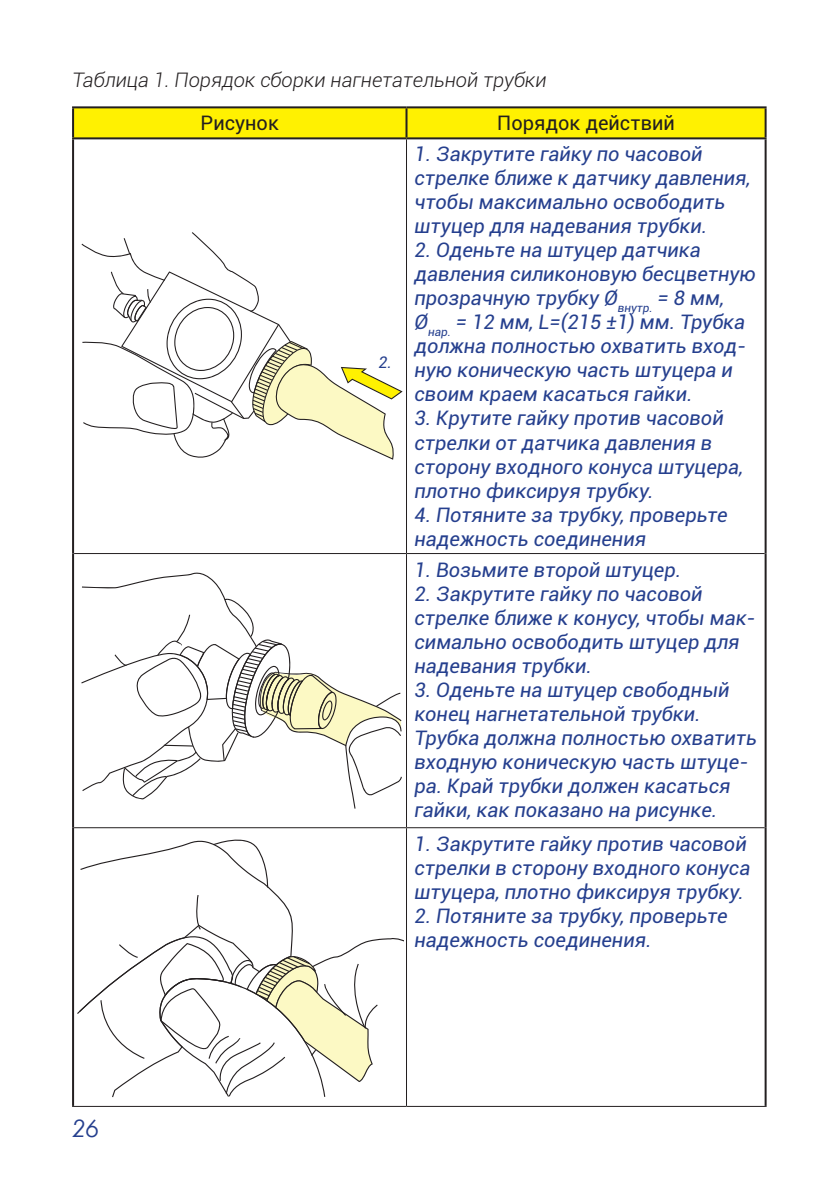
<style>
.page{position:relative;width:840px;height:1191px;background:#fff}
.page>*{position:absolute;margin:0;border:0;box-sizing:border-box;transform-origin:0 0}
.t1{font:italic 24px "Century Gothic";color:#253f8e}
.t2{font:italic 20px/24px "Roboto";color:#253f8e}
.t3{font:italic 300 20px "Roboto";color:#231f20}
.t4{font:20px "Roboto";color:#231f20}
.t5{font:italic 16px "Roboto";color:#253f8e}
</style>
<div class="page">
<div style="left:74px;top:108px;width:690px;height:29px;background:#fff101"></div>
<hr style="left:72px;top:106px;width:334px;height:2px;background:#231f20">
<hr style="left:72px;top:108px;width:2px;height:29px;background:#231f20">
<hr style="left:406px;top:106px;width:360px;height:2px;background:#231f20">
<hr style="left:405px;top:108px;width:2px;height:29px;background:#231f20">
<hr style="left:764px;top:108px;width:2px;height:29px;background:#231f20">
<hr style="left:72px;top:137px;width:334px;height:2px;background:#231f20">
<hr style="left:72px;top:139px;width:2px;height:414px;background:#231f20">
<hr style="left:406px;top:137px;width:360px;height:2px;background:#231f20">
<hr style="left:764px;top:139px;width:2px;height:414px;background:#231f20">
<hr style="left:72px;top:553px;width:2px;height:274px;background:#231f20">
<hr style="left:764px;top:553px;width:2px;height:274px;background:#231f20">
<hr style="left:72px;top:827px;width:2px;height:279px;background:#231f20">
<hr style="left:764px;top:827px;width:2px;height:279px;background:#231f20">
<hr style="left:406px;top:139px;width:1px;height:414px;background:#231f20">
<hr style="left:74px;top:553px;width:332px;height:1px;background:#231f20">
<hr style="left:406px;top:553px;width:358px;height:1px;background:#231f20">
<hr style="left:406px;top:554px;width:1px;height:273px;background:#231f20">
<hr style="left:74px;top:827px;width:332px;height:1px;background:#231f20">
<hr style="left:406px;top:827px;width:358px;height:1px;background:#231f20">
<hr style="left:406px;top:828px;width:1px;height:278px;background:#231f20">
<hr style="left:72px;top:1106px;width:334px;height:1px;background:#231f20">
<hr style="left:406px;top:1106px;width:360px;height:1px;background:#231f20">
<svg style="left:81px;top:232px;width:321px;height:228px"></svg>
<svg style="left:81px;top:572px;width:321px;height:236px"></svg>
<svg style="left:77px;top:839px;width:326px;height:258px"></svg>
<p class="t3" style="left:72px;top:66px;width:475px">Таблица 1. Порядок сборки нагнетательной трубки</p>
<p class="t4" style="left:200px;top:109px;width:80px">Рисунок</p>
<p class="t4" style="left:497px;top:109px;width:179px">Порядок действий</p>
<p class="t2" style="left:414px;top:141px;width:337px">1. Закрутите гайку по часовой стрелке ближе к датчику давления, чтобы максимально освободить штуцер для надевания трубки.</p>
<p class="t2" style="left:414px;top:237px;width:342px">2. Оденьте на штуцер датчика давления силиконовую бесцветную прозрачную трубку Ø<sub>внутр.</sub> = 8 мм,<br>Ø<sub>нар.</sub> = 12 мм, L=(215 ±1) мм. Трубка должна полностью охватить вход&shy;ную коническую часть штуцера и своим краем касаться гайки.</p>
<p class="t2" style="left:414px;top:405px;width:330px">3. Крутите гайку против часовой стрелки от датчика давления в сторону входного конуса штуцера, плотно фиксируя трубку.</p>
<p class="t2" style="left:414px;top:501px;width:314px">4. Потяните за трубку, проверьте надежность соединения</p>
<p class="t2" style="left:414px;top:556px;width:268px">1. Возьмите второй штуцер.</p>
<p class="t2" style="left:414px;top:580px;width:342px">2. Закрутите гайку по часовой стрелке ближе к конусу, чтобы мак&shy;симально освободить штуцер для надевания трубки.</p>
<p class="t2" style="left:414px;top:676px;width:344px">3. Оденьте на штуцер свободный конец нагнетательной трубки.<br>Трубка должна полностью охватить входную коническую часть штуце&shy;ра. Край трубки должен касаться гайки, как показано на рисунке.</p>
<p class="t2" style="left:414px;top:831px;width:337px">1. Закрутите гайку против часовой стрелки в сторону входного конуса штуцера, плотно фиксируя трубку.</p>
<p class="t2" style="left:414px;top:903px;width:314px">2. Потяните за трубку, проверьте надежность соединения.</p>
<p class="t5" style="left:378px;top:351px;width:15px">2.</p>
<p class="t1" style="left:73px;top:1111px;width:28px">26</p>
</div>
